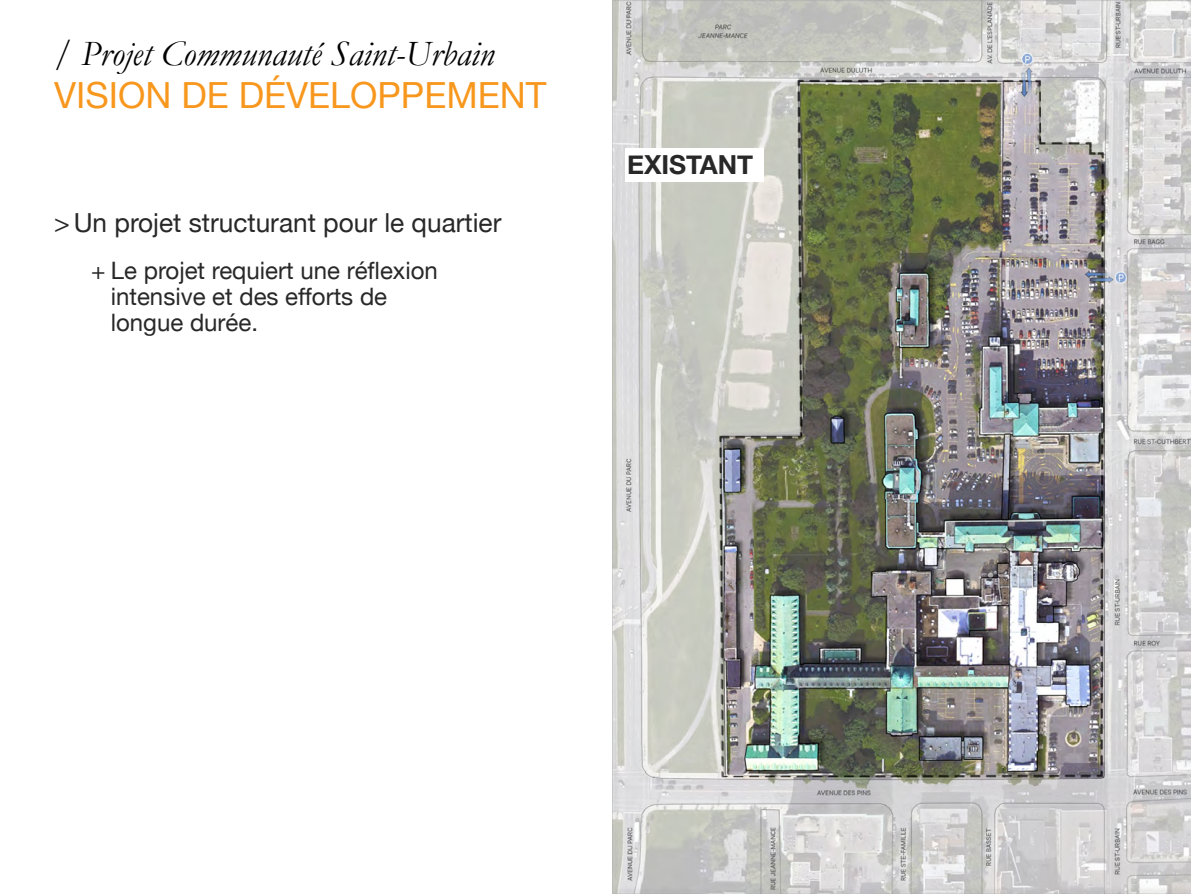
<style>
.page{position:relative;width:1191px;height:894px;background:#fff}
.page>*{position:absolute;margin:0;border:0;box-sizing:border-box;transform-origin:0 0}
.t1{font:italic 36px "Garamond";color:#000}
.t2{font:36px "Helvetica Neue";color:#f8971d}
.t3{font:26.25px "Helvetica Neue";color:#292829}
.t4{font:700 26.25px "Helvetica Neue";color:#292829}
.t5{font:24px/26.2px "Helvetica Neue";color:#292829}
</style>
<div class="page">
<svg style="left:612px;top:0;width:578px;height:893px;background:#d0d0ce"></svg>
<div style="left:625px;top:148px;width:139px;height:34px;background:#fff"></div>
<img style="left:719px;top:79px;width:386px;height:699px">
<h1 class="t1" style="left:54px;top:29px;width:442px">/ Projet Communauté Saint-Urbain</h1>
<h1 class="t2" style="left:54px;top:74px;width:494px">Vision de développem ent</h1>
<p class="t3" style="left:54px;top:207px;width:449px">&gt; Un projet structurant pour le quartier</p>
<p class="t5" style="left:111px;top:257px;width:328px;text-indent:-20px">+ Le projet requiert une réflexion intensive et des efforts de longue durée.</p>
<p class="t4" style="left:627px;top:148px;width:128px">EXISTANT</p>
</div>
